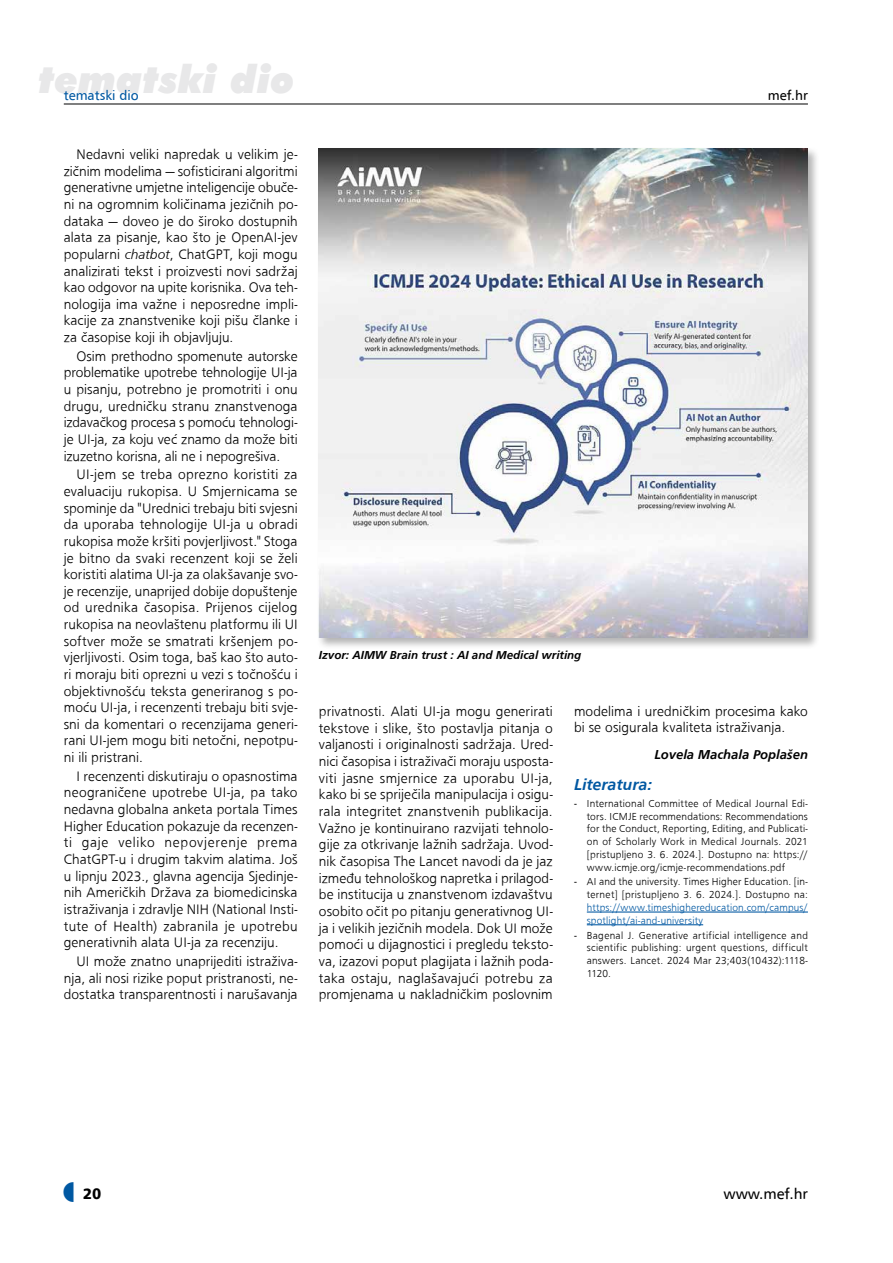
<style>
.page{position:relative;width:893px;height:1263px;background:#fff}
.page>*{position:absolute;margin:0;border:0;box-sizing:border-box;transform-origin:0 0}
.t1{font:italic 900 39px "Futura BT";color:#e8e8e9}
.t2{font:500 16.5px "Frugal Sans Bold Italic DTC";color:#0058a2}
.t3{font:15px "A Frutiger";color:#000}
.t4{font:900 15px "A Frutiger";color:#000}
.t5{font:500 14.25px/16.6px "Frugal Sans Light DTC";letter-spacing:.005em;color:#000;text-align:justify}
.t6{font:500 13.5px "Frugal Sans Bold Italic DTC";color:#000}
.t7{font:13.5px "A Frutiger";color:#0058a2}
.t8{font:13.5px "A Frutiger";color:#000}
.t9{font:500 12px "Frugal Sans Bold Italic DTC";color:#000}
.t10{font:500 10.5px/12.8px "Frugal Sans Light DTC";letter-spacing:.02em;color:#000;text-align:justify}
.t11{font:500 10.5px/12.8px "Frugal Sans Light DTC";letter-spacing:.015em;color:#0058a2}
.s1{font-family:"Frugal Sans Light Italic DTC"}
.s2{font-family:"Arial Narrow";font-weight:400}
</style>
<div class="page">
<hr style="left:64px;top:104px;width:744px;height:1px;background:#000">
<div style="left:317px;top:147px;width:503px;height:503px;background:#000;opacity:.3"></div>
<img style="left:319px;top:149px;width:489px;height:489px">
<hr style="left:587px;top:911px;width:221px;height:1px;background:#0058a2">
<hr style="left:587px;top:924px;width:116px;height:1px;background:#0058a2">
<h1 class="t1" style="left:38px;top:56px;width:258px">tematski dio</h1>
<p class="t7" style="left:64px;top:87px;width:76px">tematski dio</p>
<p class="t8" style="left:768px;top:87px;width:42px">mef.hr</p>
<p class="t5" style="left:64px;top:146px;width:235px;text-indent:13px">Nedavni veliki napredak u velikim je&shy;zičnim modelima — sofisticirani algoritmi generativne umjetne inteligencije obuče&shy;ni na ogromnim količinama jezičnih po&shy;dataka — doveo je do široko dostupnih alata za pisanje, kao što je OpenAI-jev popularni <span class="s1">chatbot</span>, ChatGPT, koji mogu analizirati tekst i proizvesti novi sadržaj kao odgovor na upite korisnika. Ova teh&shy;nologija ima važne i neposredne impli&shy;kacije za znanstvenike koji pišu članke i za časopise koji ih objavljuju.</p>
<p class="t5" style="left:64px;top:348px;width:235px;text-indent:13px">Osim prethodno spomenute autorske problematike upotrebe tehnologije UI-ja u pisanju, potrebno je promotriti i onu drugu, uredničku stranu znanstvenoga izdavačkog procesa s pomoću tehnologi&shy;je UI-ja, za koju već znamo da može biti izuzetno korisna, ali ne i nepogrešiva.</p>
<p class="t5" style="left:64px;top:466px;width:235px;text-indent:13px">UI-jem se treba oprezno koristiti za evaluaciju rukopisa. U Smjernicama se spominje da "Urednici trebaju biti svjesni da uporaba tehnologije UI-ja u obradi rukopisa može kršiti povjerljivost." Stoga je bitno da svaki recenzent koji se želi koristiti alatima UI-ja za olakšavanje svo&shy;je recenzije, unaprijed dobije dopuštenje od urednika časopisa. Prijenos cijelog rukopisa na neovlaštenu platformu ili UI softver može se smatrati kršenjem po&shy;vjerljivosti. Osim toga, baš kao što auto&shy;ri moraju biti oprezni u vezi s točnošću i objektivnošću teksta generiranog s po&shy;moću UI-ja, i recenzenti trebaju biti svje&shy;sni da komentari o recenzijama generi&shy;rani UI-jem mogu biti netočni, nepotpu&shy;ni ili pristrani.</p>
<p class="t5" style="left:64px;top:768px;width:235px;text-indent:13px">I recenzenti diskutiraju o opasnostima neograničene upotrebe UI-ja, pa tako nedavna globalna anketa portala Times Higher Education pokazuje da recenzen&shy;ti gaje veliko nepovjerenje prema ChatGPT-u i drugim takvim alatima. Još u lipnju 2023., glavna agencija Sjedinje&shy;nih Američkih Država za biomedicinska istraživanja i zdravlje NIH (National Insti&shy;tute of Health) zabranila je upotrebu generativnih alata UI-ja za recenziju.</p>
<p class="t5" style="left:64px;top:953px;width:235px;text-indent:13px">UI može znatno unaprijediti istraživa&shy;nja, ali nosi rizike poput pristranosti, ne&shy;dostatka transparentnosti i narušavanja</p>
<p class="t9" style="left:319px;top:648px;width:264px">Izvor: AIMW Brain trust : AI and Medical writing</p>
<p class="t5" style="left:319px;top:703px;width:235px">privatnosti. Alati UI-ja mogu generirati tekstove i slike, što postavlja pitanja o valjanosti i originalnosti sadržaja. Ured&shy;nici časopisa i istraživači moraju usposta&shy;viti jasne smjernice za uporabu UI-ja, kako bi se spriječila manipulacija i osigu&shy;rala integritet znanstvenih publikacija.<br>Važno je kontinuirano razvijati tehnolo&shy;gije za otkrivanje lažnih sadržaja. Uvod&shy;nik časopisa The Lancet navodi da je jaz između tehnološkog napretka i prilagod&shy;be institucija u znanstvenom izdavaštvu osobito očit po pitanju generativnog UI&shy;ja i velikih jezičnih modela. Dok UI može pomoći u dijagnostici i pregledu teksto&shy;va, izazovi poput plagijata i lažnih poda&shy;taka ostaju, naglašavajući potrebu za promjenama u nakladničkim poslovnim</p>
<p class="t5" style="left:574px;top:703px;width:235px">modelima i uredničkim procesima kako bi se osigurala kvaliteta istraživanja.</p>
<p class="t6" style="left:654px;top:747px;width:155px">Lovela Machala Poplašen</p>
<p class="t2" style="left:574px;top:775px;width:79px">Literatura:</p>
<p class="t10" style="left:587px;top:797px;width:223px;text-indent:-13px"><span class="s2">-</span> International Committee of Medical Journal Edi&shy;tors. ICMJE recommendations: Recommendations for the Conduct, Reporting, Editing, and Publicati&shy;on of Scholarly Work in Medical Journals. 2021 [pristupljeno 3. 6. 2024.]. Dostupno na: https:// www.icmje.org/icmje-recommendations.pdf</p>
<p class="t10" style="left:574px;top:875px;width:235px;text-align:right"><span class="s2">-</span> AI and the university. Times Higher Education. [in&shy;ternet] [pristupljeno 3. 6. 2024.]. Dostupno na:</p>
<p class="t11" style="left:587px;top:901px;width:223px">https://www.timeshighereducation.com/campus/ spotlight/ai-and-university</p>
<p class="t10" style="left:587px;top:929px;width:223px;text-indent:-13px"><span class="s2">-</span> Bagenal J. Generative artificial intelligence and scientific publishing: urgent questions, difficult answers. Lancet. 2024 Mar 23;403(10432):1118- 1120.</p>
<p class="t4" style="left:83px;top:1184px;width:20px">20</p>
<p class="t3" style="left:724px;top:1185px;width:86px">www.mef.hr</p>
</div>
